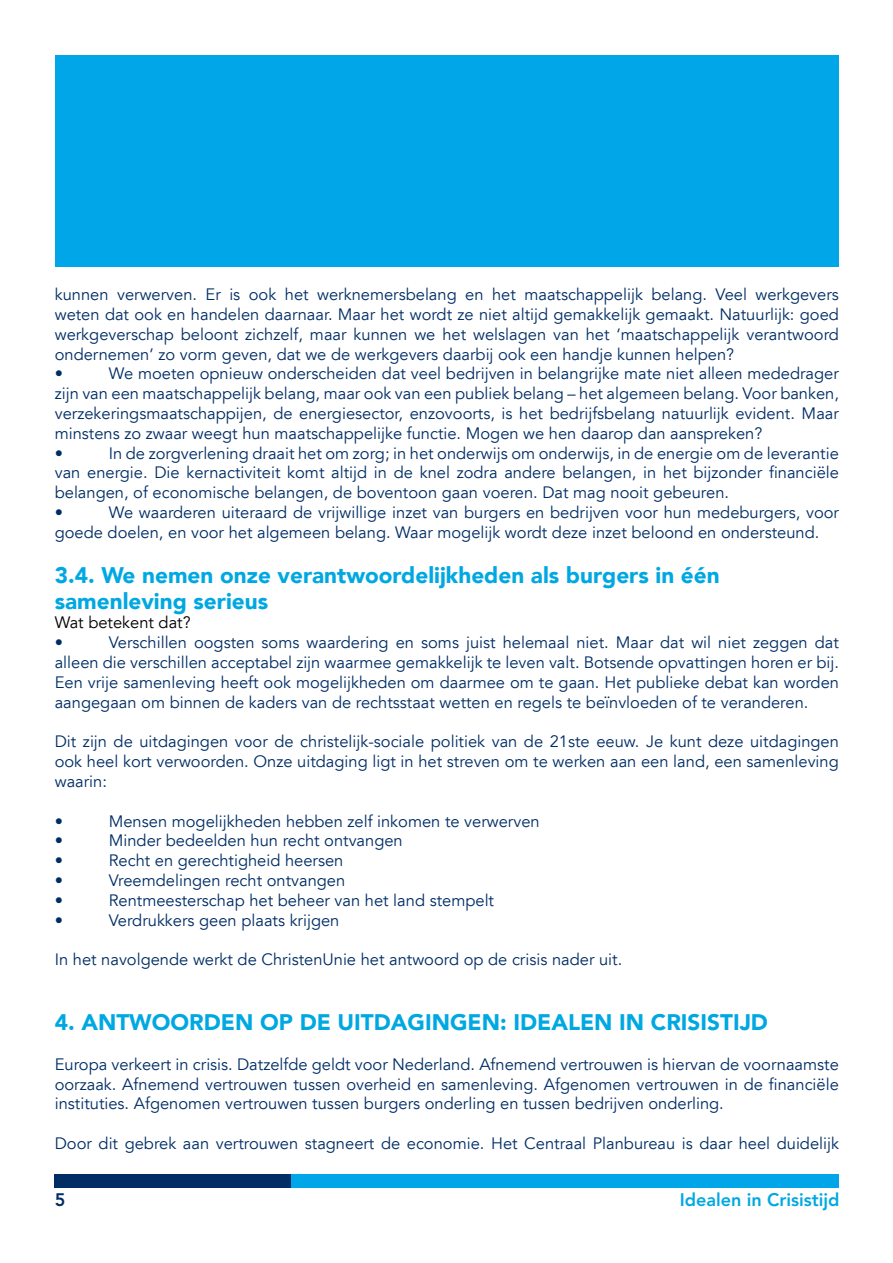
<style>
.page{position:relative;width:893px;height:1263px;background:#fff}
.page>*{position:absolute;margin:0;border:0;box-sizing:border-box;transform-origin:0 0}
.tussenkop{font:900 22.5px "Avenir LT";color:#00a8e2}
.t1{font:800 18px "Avenir LT Std";color:#00a8e2}
.broodtekst{font:16.5px/19.8px "Avenir LT";color:#012d65;text-align:justify}
.broodtekst-2{font:16.5px "Avenir LT";color:#000}
.t2{font:800 15px "Avenir LT Std";color:#00a8e2}
.t3{font:800 15px "Avenir LT Std";color:#012d65}
.s1{font-size:18px}
</style>
<div class="page">
<div style="left:54px;top:1174px;width:237px;height:13px;background:#012d65"></div>
<div style="left:291px;top:1174px;width:548px;height:13px;background:#00a6e8"></div>
<div style="left:55px;top:55px;width:783px;height:211px;background:#00a6e8"></div>
<p class="broodtekst" style="left:55px;top:285px;width:786px">kunnen verwerven. Er is ook het werknemersbelang en het maatschappelijk belang. Veel werkgevers weten dat ook en handelen daarnaar. Maar het wordt ze niet altijd gemakkelijk gemaakt. Natuurlijk: goed werkgeverschap beloont zichzelf, maar kunnen we het welslagen van het ‘maatschappelijk verantwoord ondernemen’ zo vorm geven, dat we de werkgevers daarbij ook een handje kunnen helpen?</p>
<p class="broodtekst" style="left:55px;top:364px;width:10px">•</p>
<p class="broodtekst" style="left:55px;top:364px;width:786px;text-indent:54px">We moeten opnieuw onderscheiden dat veel bedrijven in belangrijke mate niet alleen mededrager zijn van een maatschappelijk belang, maar ook van een publiek belang – het algemeen belang. Voor banken, verzekeringsmaatschappijen, de energiesector, enzovoorts, is het bedrijfsbelang natuurlijk evident. Maar minstens zo zwaar weegt hun maatschappelijke functie. Mogen we hen daarop dan aanspreken?</p>
<p class="broodtekst" style="left:55px;top:443px;width:10px">•</p>
<p class="broodtekst" style="left:55px;top:443px;width:786px;text-indent:54px">In de zorgverlening draait het om zorg; in het onderwijs om onderwijs, in de energie om de leverantie van energie. Die kernactiviteit komt altijd in de knel zodra andere belangen, in het bijzonder financiële belangen, of economische belangen, de boventoon gaan voeren. Dat mag nooit gebeuren.</p>
<p class="broodtekst" style="left:55px;top:503px;width:10px">•</p>
<p class="broodtekst" style="left:55px;top:503px;width:786px;text-indent:54px">We waarderen uiteraard de vrijwillige inzet van burgers en bedrijven voor hun medeburgers, voor goede doelen, en voor het algemeen belang. Waar mogelijk wordt deze inzet beloond en ondersteund.</p>
<p class="tussenkop" style="left:55px;top:562px;width:666px">3.4. We nemen onze verantwoordelijkheden als burgers in één</p>
<p class="tussenkop" style="left:55px;top:587px;width:215px">samenleving serieus</p>
<p class="broodtekst-2" style="left:55px;top:613px;width:137px">Wat betekent dat?</p>
<p class="broodtekst" style="left:55px;top:633px;width:10px">•</p>
<p class="broodtekst" style="left:55px;top:633px;width:786px;text-indent:54px">Verschillen oogsten soms waardering en soms juist helemaal niet. Maar dat wil niet zeggen dat alleen die verschillen acceptabel zijn waarmee gemakkelijk te leven valt. Botsende opvattingen horen er bij.<br>Een vrije samenleving heeft ook mogelijkheden om daarmee om te gaan. Het publieke debat kan worden aangegaan om binnen de kaders van de rechtsstaat wetten en regels te beïnvloeden of te veranderen.</p>
<p class="broodtekst" style="left:55px;top:732px;width:786px">Dit zijn de uitdagingen voor de christelijk-sociale politiek van de 21ste eeuw. Je kunt deze uitdagingen ook heel kort verwoorden. Onze uitdaging ligt in het streven om te werken aan een land, een samenleving waarin:</p>
<p class="broodtekst" style="left:55px;top:811px;width:10px">•</p>
<p class="broodtekst" style="left:109px;top:811px;width:432px">Mensen mogelijkheden hebben zelf inkomen te verwerven</p>
<p class="broodtekst" style="left:55px;top:831px;width:10px">•</p>
<p class="broodtekst" style="left:109px;top:831px;width:296px">Minder bedeelden hun recht ontvangen</p>
<p class="broodtekst" style="left:55px;top:851px;width:10px">•</p>
<p class="broodtekst" style="left:109px;top:851px;width:236px">Recht en gerechtigheid heersen</p>
<p class="broodtekst" style="left:55px;top:871px;width:10px">•</p>
<p class="broodtekst" style="left:109px;top:871px;width:238px">Vreemdelingen recht ontvangen</p>
<p class="broodtekst" style="left:55px;top:890px;width:10px">•</p>
<p class="broodtekst" style="left:109px;top:890px;width:387px">Rentmeesterschap het beheer van het land stempelt</p>
<p class="broodtekst" style="left:55px;top:910px;width:10px">•</p>
<p class="broodtekst" style="left:109px;top:910px;width:232px">Verdrukkers geen plaats krijgen</p>
<p class="broodtekst" style="left:55px;top:950px;width:569px">In het navolgende werkt de ChristenUnie het antwoord op de crisis nader uit.</p>
<p class="tussenkop" style="left:55px;top:1009px;width:715px">4. ANTWOORDEN OP DE UITDAGINGEN: IDEALEN IN CRISISTIJD</p>
<p class="broodtekst" style="left:55px;top:1055px;width:786px">Europa verkeert in crisis. Datzelfde geldt voor Nederland. Afnemend vertrouwen is hiervan de voornaamste oorzaak. Afnemend vertrouwen tussen overheid en samenleving. Afgenomen vertrouwen in de financiële instituties. Afgenomen vertrouwen tussen burgers onderling en tussen bedrijven onderling.</p>
<p class="broodtekst" style="left:55px;top:1134px;width:786px">Door dit gebrek aan vertrouwen stagneert de economie. Het Centraal Planbureau is daar heel duidelijk</p>
<p class="t1" style="left:680px;top:1189px;width:161px">Idealen in Crisistijd</p>
<p class="t3" style="left:55px;top:1192px;width:12px">2 <span class="s1">5</span></p>
<p class="t2" style="left:667px;top:1192px;width:173px">Zorg voor eigen energie</p>
</div>
